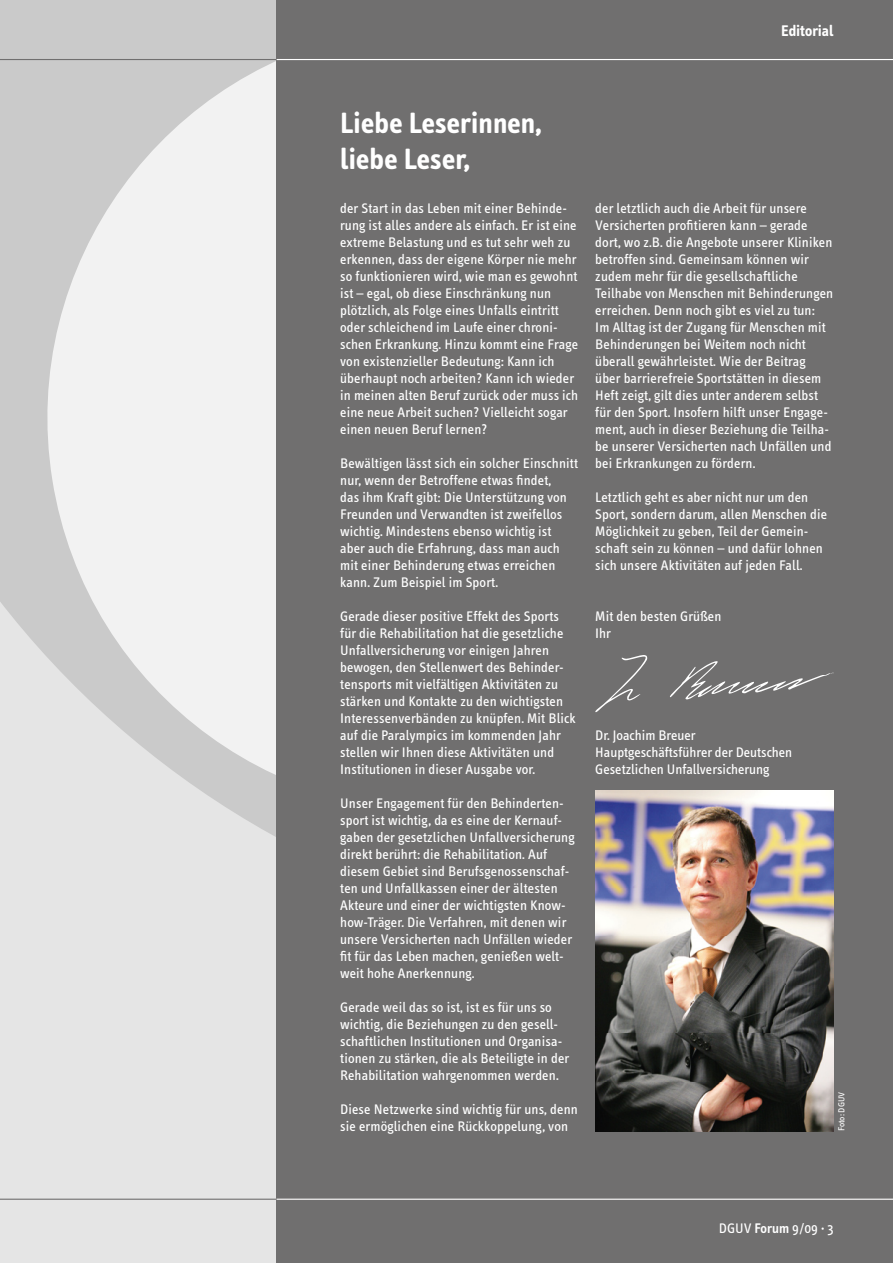
<style>
.page{position:relative;width:893px;height:1263px;background:#e5e5e5}
.page>*{position:absolute;margin:0;border:0;box-sizing:border-box;transform-origin:0 0}
.t1{font:700 30px/36px "Info Text";color:#fff}
.t2{font:700 15.75px "Info Text";color:#fff}
.t3{font:14.25px/17px "Info Text";letter-spacing:.01em;color:#fff}
.t4{font:9px "Info Text";color:#fff}
.s1{font-weight:600}
</style>
<div class="page">
<div style="left:0;top:0;width:18px;height:623px;background:#cacaca"></div>
<svg style="left:18px;top:0;width:258px;height:837px;fill:#f2f2f2"></svg>
<div style="left:276px;top:0;width:617px;height:1263px;background:#706f6f"></div>
<svg style="left:595px;top:655px;width:52px;height:57px"></svg>
<svg style="left:670px;top:661px;width:163px;height:39px"></svg>
<hr style="left:276px;top:59px;width:617px;height:1px;background:#fff">
<hr style="left:276px;top:1198px;width:617px;height:2px;background:#fff">
<hr style="left:0;top:1198px;width:276px;height:2px;background:#706f6f">
<hr style="left:0;top:59px;width:276px;height:1px;background:#706f6f">
<img style="left:595px;top:791px;width:238px;height:340px">
<p class="t2" style="left:781px;top:21px;width:54px">Editorial</p>
<h1 class="t1" style="left:340px;top:105px;width:203px">Liebe Leserinnen, liebe Leser,</h1>
<p class="t3" style="left:340px;top:200px;width:240px">der Start in das Leben mit einer Behinde&shy;rung ist alles andere als einfach. Er ist eine extreme Belastung und es tut sehr weh zu erkennen, dass der eigene Körper nie mehr so funktionieren wird, wie man es gewohnt ist – egal, ob diese Einschränkung nun plötzlich, als Folge eines Unfalls eintritt oder schleichend im Laufe einer chroni&shy;schen Erkrankung. Hinzu kommt eine Frage von existenzieller Bedeutung: Kann ich überhaupt noch arbeiten? Kann ich wieder in meinen alten Beruf zurück oder muss ich eine neue Arbeit suchen? Vielleicht sogar einen neuen Beruf lernen?</p>
<p class="t3" style="left:340px;top:455px;width:239px">Bewältigen lässt sich ein solcher Einschnitt nur, wenn der Betroffene etwas findet,<br>das ihm Kraft gibt: Die Unterstützung von Freunden und Verwandten ist zweifellos wichtig. Mindestens ebenso wichtig ist aber auch die Erfahrung, dass man auch mit einer Behinderung etwas erreichen kann. Zum Beispiel im Sport.</p>
<p class="t3" style="left:340px;top:608px;width:237px">Gerade dieser positive Effekt des Sports für die Rehabilitation hat die gesetzliche Unfallversicherung vor einigen Jahren bewogen, den Stellenwert des Behinder&shy;tensports mit vielfältigen Aktivitäten zu stärken und Kontakte zu den wichtigsten Interessenverbänden zu knüpfen. Mit Blick auf die Paralympics im kommenden Jahr stellen wir Ihnen diese Aktivitäten und Institutionen in dieser Ausgabe vor.</p>
<p class="t3" style="left:340px;top:795px;width:236px">Unser Engagement für den Behinderten&shy;sport ist wichtig, da es eine der Kernauf&shy;gaben der gesetzlichen Unfallversicherung direkt berührt: die Rehabilitation. Auf diesem Gebiet sind Berufsgenossenschaf&shy;ten und Unfallkassen einer der ältesten Akteure und einer der wichtigsten Know&shy;how-Träger. Die Verfahren, mit denen wir unsere Versicherten nach Unfällen wieder fit für das Leben machen, genießen welt&shy;weit hohe Anerkennung.</p>
<p class="t3" style="left:340px;top:999px;width:231px">Gerade weil das so ist, ist es für uns so wichtig, die Beziehungen zu den gesell&shy;schaftlichen Institutionen und Organisa&shy;tionen zu stärken, die als Beteiligte in der Rehabilitation wahrgenommen werden.</p>
<p class="t3" style="left:340px;top:1101px;width:239px">Diese Netzwerke sind wichtig für uns, denn sie ermöglichen eine Rückkoppelung, von</p>
<p class="t3" style="left:595px;top:200px;width:239px">der letztlich auch die Arbeit für unsere Versicherten profitieren kann – gerade dort, wo z.B. die Angebote unserer Kliniken betroffen sind. Gemeinsam können wir zudem mehr für die gesellschaftliche Teilhabe von Menschen mit Behinderungen erreichen. Denn noch gibt es viel zu tun:<br>Im Alltag ist der Zugang für Menschen mit Behinderungen bei Weitem noch nicht überall gewährleistet. Wie der Beitrag über barrierefreie Sportstätten in diesem Heft zeigt, gilt dies unter anderem selbst für den Sport. Insofern hilft unser Engage&shy;ment, auch in dieser Beziehung die Teilha&shy;be unserer Versicherten nach Unfällen und bei Erkrankungen zu fördern.</p>
<p class="t3" style="left:595px;top:489px;width:233px">Letztlich geht es aber nicht nur um den Sport, sondern darum, allen Menschen die Möglichkeit zu geben, Teil der Gemein&shy;schaft sein zu können – und dafür lohnen sich unsere Aktivitäten auf jeden Fall.</p>
<p class="t3" style="left:595px;top:608px;width:128px">Mit den besten Grüßen<br>Ihr</p>
<p class="t3" style="left:595px;top:727px;width:198px">Dr. Joachim Breuer<br>Hauptgeschäftsführer der Deutschen<br>Gesetzlichen Unfallversicherung</p>
<p class="t4" style="left:836px;top:1131px;width:41px;rotate:-90deg">Foto: DGUV</p>
<p class="t3" style="left:719px;top:1220px;width:116px">DGUV <span class="s1">Forum</span> 9 / 09 · 3</p>
</div>
